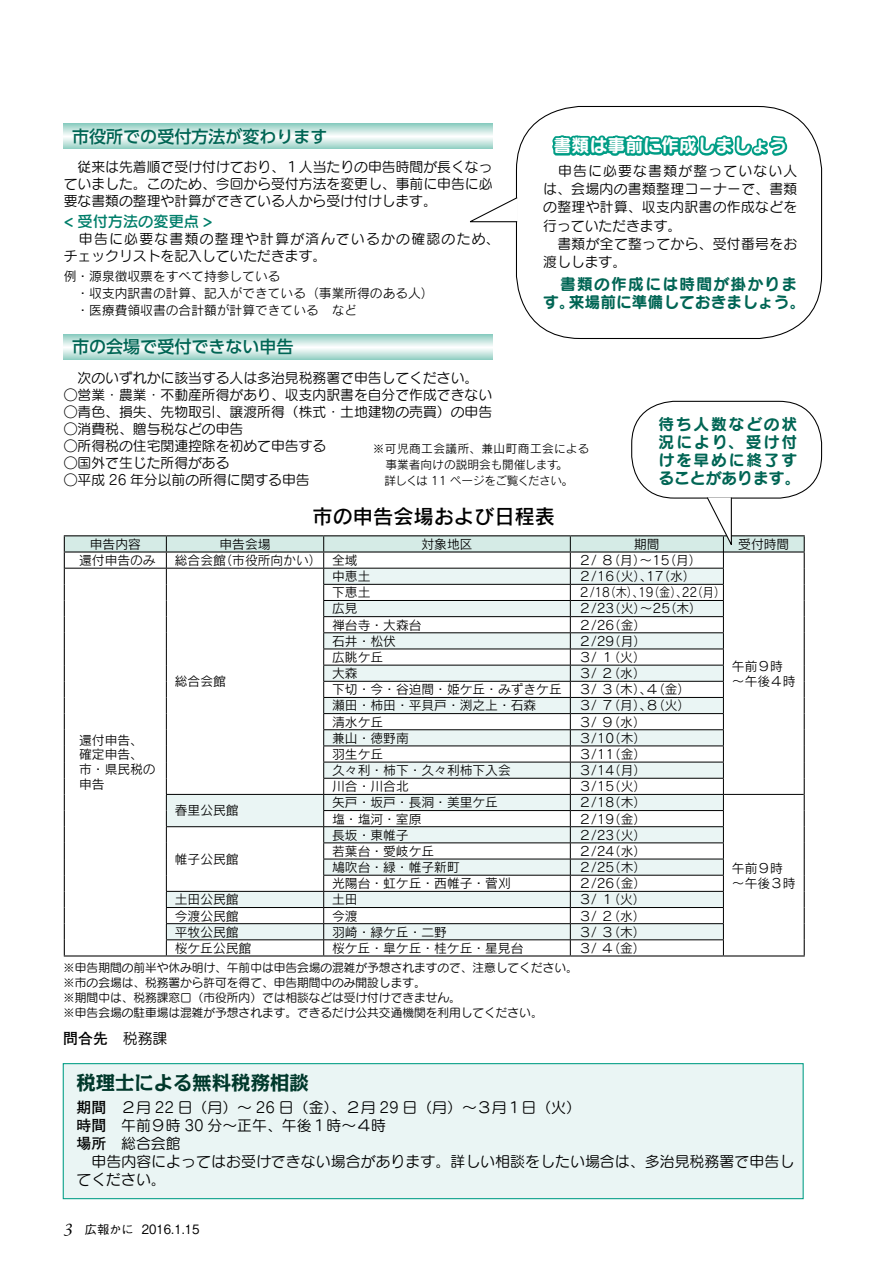
<style>
.page{position:relative;width:893px;height:1263px;background:#fff}
.page>*{position:absolute;margin:0;border:0;box-sizing:border-box;transform-origin:0 0}
.t1{font:20.25px "Rodin Pro N DB";color:#000}
.t2{font:700 19.35px "Kakumin Pro";color:#00382b}
.t3{font:18px "Seurat Pro N B";color:#fff}
.t4{font:500 16.95px "UD Shin Go Pro";color:#006554}
.t5{font:15.9px/18px "Seurat Pro N B";letter-spacing:.115em;color:#006554}
.t6{font:15.9px/18px "Seurat Pro N B";letter-spacing:.04em;color:#006554}
.t7{font:15.15px "Seurat Pro N DB";color:#007e6a}
.t8{font:14.85px/18px "Seurat Pro N M";letter-spacing:.005em;color:#000}
.t9{font:700 14.85px "Futo Go B101 Pr 6 N";color:#000}
.t10{font:13.8px/17px "Seurat Pro N M";color:#000;text-align:justify}
.t11{font:13.8px/18.1px "Seurat Pro N M";letter-spacing:.025em;color:#000}
.t12{font:13.8px/17px "Seurat Pro N M";letter-spacing:.095em;color:#000}
.t13{font:500 12.9px "Gothic BBB Pr 6 N";color:#000;scale:.91 1}
.t14{font:12.75px/14.9px "Rodin Pro N M";color:#000}
.t15{font:12.75px "Rodin Pro N M";color:#000;scale:.88 1}
.t16{font:11.7px/14.9px "Seurat Pro N M";color:#000}
.t17{font:11.7px "Rodin Pro N M";letter-spacing:.035em;color:#000}
.t18{font:11.7px "Rodin Pro N M";letter-spacing:-.05em;color:#000}
.t19{font:11.7px "Rodin Pro N M";color:#000}
.s1{font-family:"Seurat Pro N M";font-weight:400}
.s2{font-family:"Futo Go B101 Pr 6 N";font-weight:700}
.s3{font-family:"Garamond Premr Pro";font-weight:400;font-style:italic;font-size:18px}
.s4{font-size:12.15px}
</style>
<div class="page">
<svg style="left:550px;top:110px;width:239px;height:46px"></svg>
<svg style="left:64px;top:123px;width:429px;height:26px"></svg>
<svg style="left:64px;top:334px;width:429px;height:26px"></svg>
<svg style="left:470px;top:196px;width:48px;height:27px"></svg>
<div style="left:63px;top:1064px;width:740px;height:135px;background:#eaf5f4"></div>
<div style="left:63px;top:1063px;width:741px;height:136px;border:1px solid #009d85"></div>
<hr style="left:64px;top:955px;width:102px;height:1px;background:#000">
<hr style="left:166px;top:955px;width:158px;height:1px;background:#000">
<hr style="left:324px;top:955px;width:246px;height:1px;background:#000">
<hr style="left:570px;top:955px;width:153px;height:1px;background:#000">
<hr style="left:723px;top:955px;width:82px;height:1px;background:#000">
<svg style="left:64px;top:496px;width:741px;height:459px"></svg>
<h3 class="t4" style="left:72px;top:122px;width:257px">市役所での受付方法が変わります</h3>
<p class="t10" style="left:64px;top:158px;width:430px">　従来は先着順で受け付けており、１人当たりの申告時間が長くなっていました。このため、今回から受付方法を変更し、事前に申告に必要な書類の整理や計算ができている人から受け付けします。</p>
<p class="t7" style="left:64px;top:212px;width:150px">&lt; 受付方法の変更点 &gt;</p>
<p class="t12" style="left:64px;top:230px;width:437px">　申告に必要な書類の整理や計算が済んでいるかの確認のため、チェックリストを記入していただきます。</p>
<p class="t14" style="left:64px;top:268px;width:371px;line-height:17px">例・源泉徴収票をすべて持参している<br>　・収支内訳書の計算、記入ができている（事業所得のある人）　・医療費領収書の合計額が計算できている　など</p>
<h3 class="t4" style="left:72px;top:333px;width:223px">市の会場で受付できない申告</h3>
<h3 class="t3" style="left:553px;top:133px;width:235px">書類は事前に作成しましょう</h3>
<p class="t11" style="left:543px;top:162px;width:256px">　申告に必要な書類が整っていない人は、会場内の書類整理コーナーで、書類の整理や計算、収支内訳書の作成などを行っていただきます。<br>　書類が全て整ってから、受付番号をお渡しします。</p>
<p class="t6" style="left:543px;top:274px;width:263px">　書類の作成には時間が掛かります。来場前に準備しておきましょう。</p>
<p class="t10" style="left:64px;top:368px;width:416px">　次のいずれかに該当する人は多治見税務署で申告してください。</p>
<p class="t10" style="left:64px;top:385px;width:430px">○営業・農業・不動産所得があり、収支内訳書を自分で作成できない</p>
<p class="t10" style="left:64px;top:402px;width:430px">○青色、損失、先物取引、譲渡所得（株式・土地建物の売買）の申告</p>
<p class="t10" style="left:64px;top:419px;width:181px">○消費税、贈与税などの申告</p>
<p class="t10" style="left:64px;top:436px;width:264px">○所得税の住宅関連控除を初めて申告する</p>
<p class="t10" style="left:64px;top:453px;width:167px">○国外で生じた所得がある</p>
<p class="t10" style="left:64px;top:470px;width:247px">○平成 26 年分以前の所得に関する申告</p>
<p class="t17" style="left:373px;top:441px;width:218px">※可児商工会議所、兼山町商工会による</p>
<p class="t19" style="left:386px;top:457px;width:184px">事業者向けの説明会も開催します。</p>
<p class="t18" style="left:373px;top:473px;width:202px">　詳しくは 11 ページをご覧ください。</p>
<h1 class="t1" style="left:313px;top:503px;width:244px">市の申告会場および日程表</h1>
<p class="t5" style="left:658px;top:414px;width:143px">待ち人数などの状況により、受け付けを早めに終了することがあります。</p>
<p class="t14" style="left:90px;top:536px;width:53px">申告内容</p>
<p class="t14" style="left:220px;top:536px;width:53px">申告会場</p>
<p class="t14" style="left:421px;top:536px;width:53px">対象地区</p>
<p class="t14" style="left:634px;top:536px;width:27px">期間</p>
<p class="t14" style="left:738px;top:536px;width:53px">受付時間</p>
<p class="t14" style="left:79px;top:552px;width:78px">還付申告のみ</p>
<p class="t14" style="left:175px;top:552px;width:184px">総合会館（市役所向かい） 全域</p>
<p class="t14" style="left:579px;top:552px;width:124px">２/ ８（月）～15（月）</p>
<p class="t14" style="left:79px;top:732px;width:78px">還付申告、確定申告、市・県民税の申告</p>
<p class="t14" style="left:175px;top:673px;width:53px">総合会館</p>
<p class="t14" style="left:175px;top:803px;width:65px">春里公民館</p>
<p class="t14" style="left:175px;top:851px;width:65px">帷子公民館</p>
<p class="t14" style="left:332px;top:568px;width:40px">中恵土</p>
<p class="t14" style="left:579px;top:568px;width:118px">２/16（火）、17（水）</p>
<p class="t14" style="left:332px;top:585px;width:40px">下恵土</p>
<p class="t15" style="left:579px;top:584px;width:168px">２/18（木）、19（金）、22（月）</p>
<p class="t14" style="left:332px;top:601px;width:27px">広見</p>
<p class="t14" style="left:579px;top:601px;width:125px">２/23（火）～25（木）</p>
<p class="t14" style="left:332px;top:617px;width:91px">禅台寺・大森台</p>
<p class="t14" style="left:579px;top:617px;width:69px">２/26（金）</p>
<p class="t14" style="left:332px;top:633px;width:65px">石井・松伏</p>
<p class="t14" style="left:579px;top:633px;width:69px">２/29（月）</p>
<p class="t14" style="left:332px;top:649px;width:53px">広眺ケ丘</p>
<p class="t14" style="left:579px;top:649px;width:68px">３/ １（火）</p>
<p class="t14" style="left:332px;top:665px;width:27px">大森</p>
<p class="t14" style="left:579px;top:665px;width:68px">３/ ２（水）</p>
<p class="t14" style="left:332px;top:681px;width:231px">下切・今・谷迫間・姫ケ丘・みずきケ丘</p>
<p class="t14" style="left:579px;top:681px;width:113px">３/ ３（木）、４（金）</p>
<p class="t14" style="left:332px;top:698px;width:206px">瀬田・柿田・平貝戸・渕之上・石森</p>
<p class="t14" style="left:579px;top:698px;width:113px">３/ ７（月）、８（火）</p>
<p class="t14" style="left:332px;top:714px;width:53px">清水ケ丘</p>
<p class="t14" style="left:579px;top:714px;width:68px">３/ ９（水）</p>
<p class="t14" style="left:332px;top:730px;width:78px">兼山・徳野南</p>
<p class="t14" style="left:579px;top:730px;width:69px">３/10（木）</p>
<p class="t14" style="left:332px;top:746px;width:53px">羽生ケ丘</p>
<p class="t14" style="left:579px;top:746px;width:69px">３/11（金）</p>
<p class="t14" style="left:332px;top:762px;width:180px">久々利・柿下・久々利柿下入会</p>
<p class="t14" style="left:579px;top:762px;width:69px">３/14（月）</p>
<p class="t14" style="left:332px;top:778px;width:78px">川合・川合北</p>
<p class="t14" style="left:579px;top:778px;width:69px">３/15（火）</p>
<p class="t14" style="left:332px;top:795px;width:167px">矢戸・坂戸・長洞・美里ケ丘</p>
<p class="t14" style="left:579px;top:795px;width:69px">２/18（木）</p>
<p class="t14" style="left:332px;top:811px;width:91px">塩・塩河・室原</p>
<p class="t14" style="left:579px;top:811px;width:69px">２/19（金）</p>
<p class="t14" style="left:332px;top:827px;width:78px">長坂・東帷子</p>
<p class="t14" style="left:579px;top:827px;width:69px">２/23（火）</p>
<p class="t14" style="left:332px;top:843px;width:104px">若葉台・愛岐ケ丘</p>
<p class="t14" style="left:579px;top:843px;width:69px">２/24（水）</p>
<p class="t14" style="left:332px;top:859px;width:129px">鳩吹台・緑・帷子新町</p>
<p class="t14" style="left:579px;top:859px;width:69px">２/25（木）</p>
<p class="t14" style="left:332px;top:875px;width:180px">光陽台・虹ケ丘・西帷子・菅刈</p>
<p class="t14" style="left:579px;top:875px;width:69px">２/26（金）</p>
<p class="t14" style="left:175px;top:892px;width:65px">土田公民館</p>
<p class="t14" style="left:332px;top:892px;width:27px">土田</p>
<p class="t14" style="left:579px;top:892px;width:68px">３/ １（火）</p>
<p class="t14" style="left:175px;top:908px;width:65px">今渡公民館</p>
<p class="t14" style="left:332px;top:908px;width:27px">今渡</p>
<p class="t14" style="left:579px;top:908px;width:68px">３/ ２（水）</p>
<p class="t14" style="left:175px;top:924px;width:65px">平牧公民館</p>
<p class="t14" style="left:332px;top:924px;width:116px">羽崎・緑ケ丘・二野</p>
<p class="t14" style="left:579px;top:924px;width:68px">３/ ３（木）</p>
<p class="t14" style="left:175px;top:940px;width:78px">桜ケ丘公民館</p>
<p class="t14" style="left:332px;top:940px;width:193px">桜ケ丘・皐ケ丘・桂ケ丘・星見台</p>
<p class="t14" style="left:579px;top:940px;width:68px">３/ ４（金）</p>
<p class="t16" style="left:63px;top:960px;width:516px">※申告期間の前半や休み明け、午前中は申告会場の混雑が予想されますので、注意してください。※市の会場は、税務署から許可を得て、申告期間中のみ開設します。<br>※期間中は、税務課窓口（市役所内）では相談などは受け付けできません。<br>※申告会場の駐車場は混雑が予想されます。できるだけ公共交通機関を利用してください。</p>
<p class="t9" style="left:63px;top:1027px;width:106px">問合先　<span class="s1">税務課</span></p>
<p class="t14" style="left:732px;top:658px;width:65px">午前９時～午後４時</p>
<p class="t14" style="left:732px;top:860px;width:65px">午前９時～午後３時</p>
<h2 class="t2" style="left:77px;top:1067px;width:234px">税理士による無料税務相談</h2>
<p class="t8" style="left:77px;top:1098px;width:719px"><span class="s2">期間</span>　２月 22 日（月）～ 26 日（金）、２月 29 日（月）～３月１日（火）<br><span class="s2">時間</span>　午前９時 30 分～正午、午後１時～４時<br><span class="s2">場所</span>　総合会館<br>　申告内容によってはお受けできない場合があります。詳しい相談をしたい場合は、多治見税務署で申告してください。</p>
<p class="t13" style="left:64px;top:1219px;width:151px"><span class="s3">3</span><span class="s4">　広報かに</span> 2016.1.15</p>
</div>
